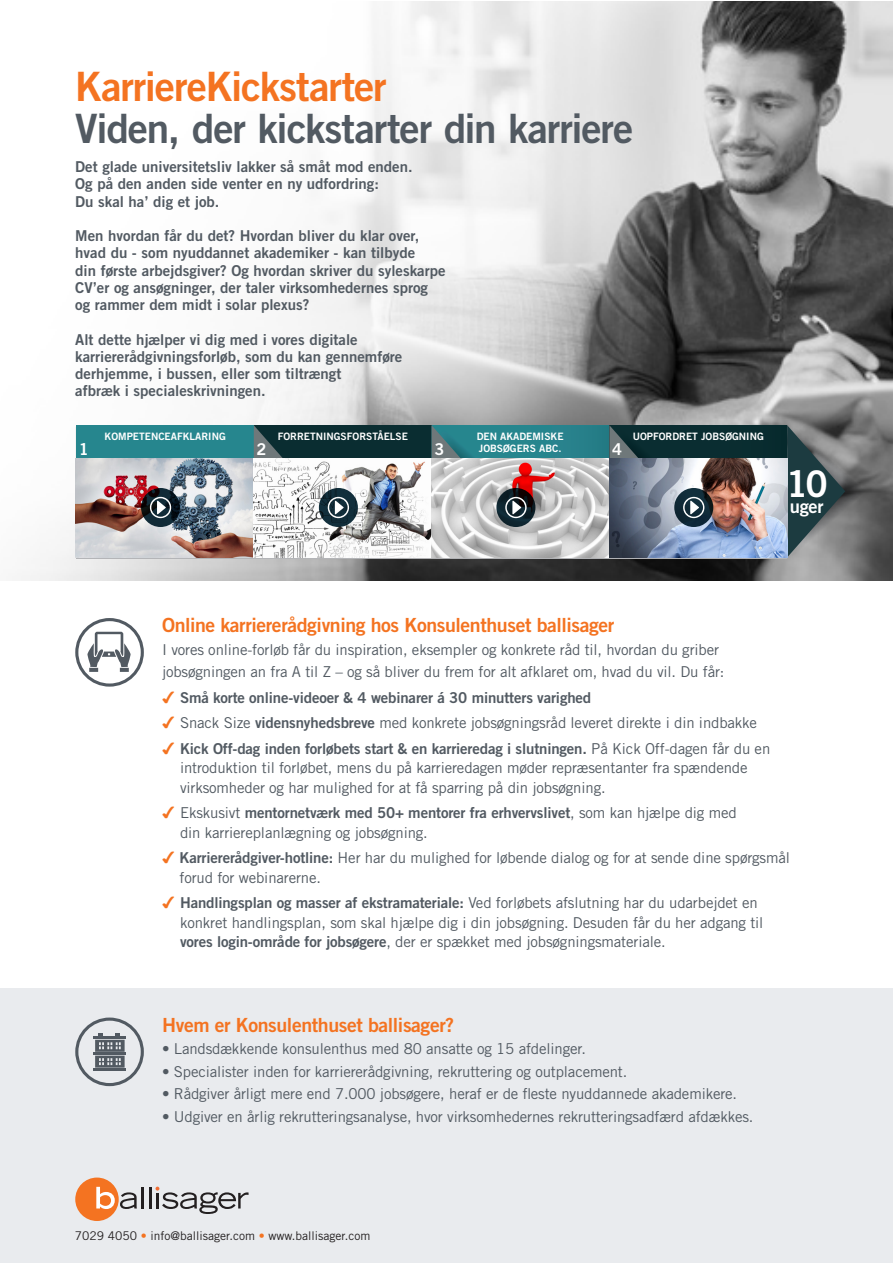
<style>
.page{position:relative;width:893px;height:1263px;background:#fff}
.page>*{position:absolute;margin:0;border:0;box-sizing:border-box;transform-origin:0 0}
.t1{font:40.5px "Trade Gothic LT Std Bd 2";letter-spacing:-.025em;color:#525a62}
.t2{font:40.5px "Trade Gothic LT Std Bd 2";letter-spacing:-.025em;color:#f47321}
.t3{font:36.75px "Trade Gothic LT Std Bd 2";color:#fff}
.t4{font:19.5px "Trade Gothic LT Std Bd 2";letter-spacing:-.02em;color:#f47321}
.t5{font:18.3px "Trade Gothic LT Std Bd 2";color:#fff}
.t6{font:16.35px "Trade Gothic LT Std Bd 2";color:#fff}
.t7{font:15px/19.5px "Trade Gothic LT Std";letter-spacing:-.01em;color:#525a62}
.t8{font:15px/17.2px "Trade Gothic LT Std Bd 2";color:#525a62}
.t9{font:12px "Trade Gothic LT Std";color:#231f20}
.t10{font:10.2px/12.3px "Trade Gothic LT Std Bd 2";color:#fff}
.s1{font-family:"Trade Gothic LT Std Bd 2"}
.s2{color:#f47321}
</style>
<div class="page">
<img style="left:21px;top:1px;width:872px;height:579px">
<div style="left:0;top:989px;width:893px;height:274px;background:#e9ebee"></div>
<div style="left:75px;top:1177px;width:44px;height:44px;background:#f47321;border-radius:50%"></div>
<svg style="left:96px;top:1187px;width:41px;height:22px"></svg>
<hr style="left:142px;top:1187px;width:2px;height:21px;background:#231f20">
<hr style="left:149px;top:1187px;width:2px;height:21px;background:#231f20">
<svg style="left:155px;top:1186px;width:94px;height:28px"></svg>
<div style="left:76px;top:425px;width:178px;height:132px;background:#26868e"></div>
<div style="left:254px;top:425px;width:178px;height:132px;background:#0a2d31"></div>
<img style="left:845px;top:425px;width:20px;height:132px">
<svg style="left:254px;top:425px;width:29px;height:33px"></svg>
<img style="left:76px;top:458px;width:356px;height:99px">
<svg style="left:141px;top:488px;width:39px;height:39px"></svg>
<svg style="left:150px;top:497px;width:21px;height:21px"></svg>
<svg style="left:319px;top:488px;width:39px;height:39px"></svg>
<svg style="left:328px;top:497px;width:21px;height:21px"></svg>
<img style="left:432px;top:425px;width:413px;height:132px">
<svg style="left:75px;top:618px;width:69px;height:69px"></svg>
<svg style="left:75px;top:1017px;width:69px;height:69px"></svg>
<p class="t2" style="left:75px;top:62px;width:313px">KarriereKickstarter</p>
<p class="t1" style="left:75px;top:104px;width:560px">Viden, der kickstarter din karriere</p>
<p class="t8" style="left:75px;top:158px;width:339px">Det glade universitetsliv lakker så småt mod enden.<br>Og på den anden side venter en ny udfordring:<br>Du skal ha’ dig et job.</p>
<p class="t8" style="left:75px;top:227px;width:346px">Men hvordan får du det? Hvordan bliver du klar over,</p>
<p class="t8" style="left:75px;top:244px;width:372px">hvad du - som nyuddannet akademiker - kan tilbyde<br>din første arbejdsgiver? Og hvordan skriver du syleskarpe CV’er og ansøgninger, der taler virksomhedernes sprog og rammer dem midt i solar plexus?</p>
<p class="t8" style="left:75px;top:330px;width:329px">Alt dette hjælper vi dig med i vores digitale karriererådgivningsforløb, som du kan gennemføre derhjemme, i bussen, eller som tiltrængt<br>afbræk i specialeskrivningen.</p>
<p class="t10" style="left:105px;top:430px;width:123px">KOMPETENCEAFKLARING</p>
<p class="t10" style="left:278px;top:430px;width:132px">FORRETNINGSFORSTÅELSE</p>
<p class="t10" style="left:477px;top:430px;width:88px">DEN AKADEMISKE<br>JOBSØGERS ABC.</p>
<p class="t10" style="left:633px;top:430px;width:133px">UOPFORDRET JOBSØGNING</p>
<p class="t6" style="left:79px;top:439px;width:11px">1</p>
<p class="t6" style="left:257px;top:439px;width:11px">2</p>
<p class="t6" style="left:434px;top:439px;width:11px">3</p>
<p class="t6" style="left:612px;top:439px;width:11px">4</p>
<p class="t3" style="left:786px;top:461px;width:44px">10</p>
<p class="t5" style="left:790px;top:495px;width:35px">uger</p>
<p class="t4" style="left:162px;top:613px;width:454px">Online karriererådgivning hos Konsulenthuset ballisager</p>
<p class="t7" style="left:162px;top:638px;width:564px;line-height:22.5px">I vores online-forløb får du inspiration, eksempler og konkrete råd til, hvordan du griber jobsøgningen an fra A til Z – og så bliver du frem for alt afklaret om, hvad du vil. Du får:</p>
<p class="t8" style="left:180px;top:688px;width:413px">Små korte online-videoer &amp; 4 webinarer á 30 minutters varighed</p>
<p class="t7" style="left:180px;top:713px;width:579px">Snack Size <span class="s1">vidensnyhedsbreve</span> med konkrete jobsøgningsråd leveret direkte i din indbakke</p>
<p class="t7" style="left:180px;top:738px;width:592px"><span class="s1">Kick Off-dag inden forløbets start &amp; en karrieredag i slutningen.</span> På Kick Off-dagen får du en introduktion til forløbet, mens du på karrieredagen møder repræsentanter fra spændende virksomheder og har mulighed for at få sparring på din jobsøgning.</p>
<p class="t7" style="left:180px;top:803px;width:558px">Ekskusivt <span class="s1">mentornetværk med 50+ mentorer fra erhvervslivet</span>, som kan hjælpe dig med din karriereplanlægning og jobsøgning.</p>
<p class="t7" style="left:180px;top:848px;width:612px"><span class="s1">Karriererådgiver-hotline:</span> Her har du mulighed for løbende dialog og for at sende dine spørgsmål forud for webinarerne.</p>
<p class="t7" style="left:180px;top:893px;width:585px"><span class="s1">Handlingsplan og masser af ekstramateriale:</span> Ved forløbets afslutning har du udarbejdet en konkret handlingsplan, som skal hjælpe dig i din jobsøgning. Desuden får du her adgang til <span class="s1">vores login-område for jobsøgere</span>, der er spækket med jobsøgningsmateriale.</p>
<p class="t4" style="left:162px;top:1012px;width:294px">Hvem er Konsulenthuset ballisager?</p>
<p class="t7" style="left:162px;top:1039px;width:425px">• Landsdækkende konsulenthus med 80 ansatte og 15 afdelinger.</p>
<p class="t7" style="left:162px;top:1061px;width:467px">• Specialister inden for karriererådgivning, rekruttering og outplacement.</p>
<p class="t7" style="left:162px;top:1084px;width:577px">• Rådgiver årligt mere end 7.000 jobsøgere, heraf er de fleste nyuddannede akademikere.</p>
<p class="t7" style="left:162px;top:1106px;width:593px">• Udgiver en årlig rekrutteringsanalyse, hvor virksomhedernes rekrutteringsadfærd afdækkes.</p>
<p class="t9" style="left:75px;top:1228px;width:297px">7029 4050 <span class="s2">•</span> info@ballisager.com <span class="s2">•</span> www.ballisager.com</p>
</div>
